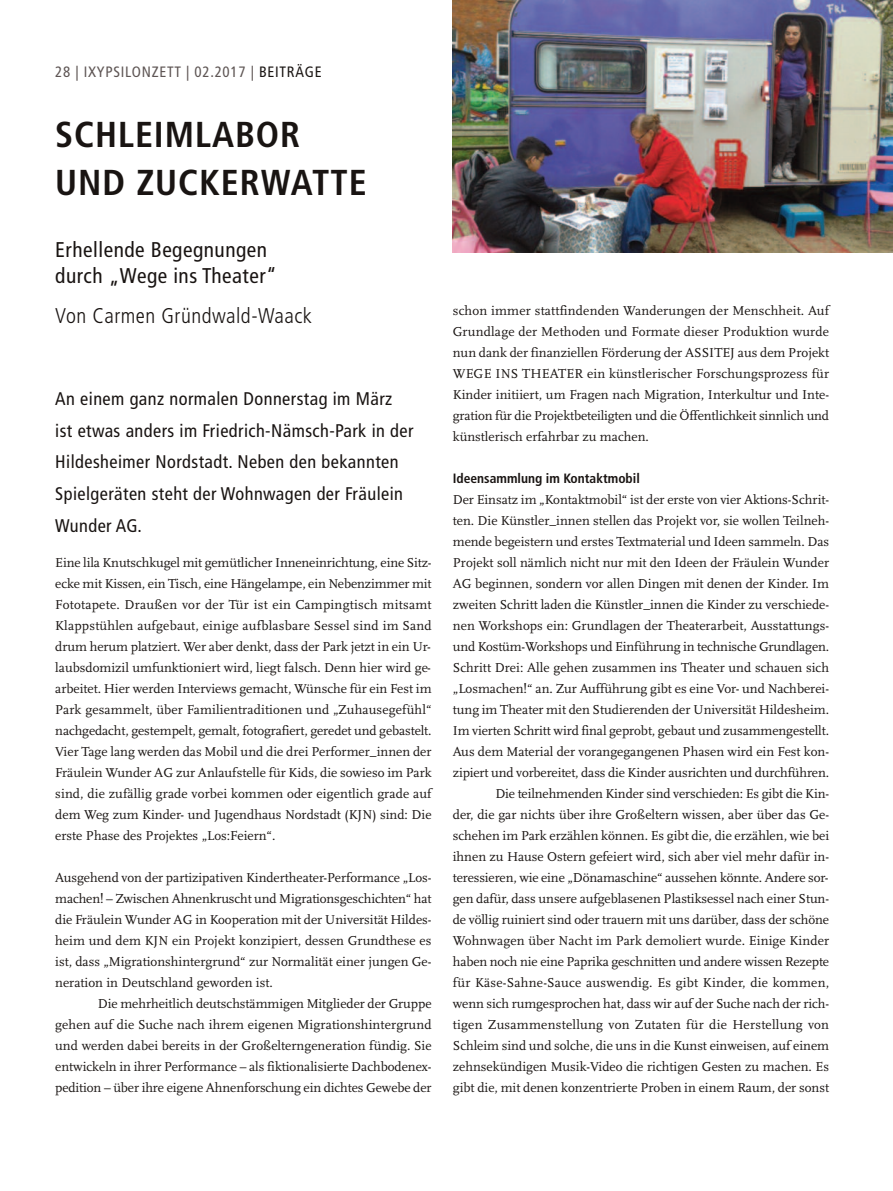
<style>
.page{position:relative;width:893px;height:1191px;background:#fff}
.page>*{position:absolute;margin:0;border:0;box-sizing:border-box;transform-origin:0 0}
.t1{font:700 condensed 36px/48px "Frutiger";letter-spacing:.025em;color:#191412}
.t2{font:condensed 21.3px/25.5px "Frutiger";letter-spacing:.025em;color:#191412}
.t3{font:300 condensed 21.3px "Frutiger";letter-spacing:.025em;color:#191412}
.t4{font:condensed 18.3px/31.8px "Frutiger";letter-spacing:.025em;color:#191412}
.t5{font:condensed 15px "Frutiger";letter-spacing:.05em;color:#5e5554}
.t6{font:13.5px/21px "Scala";color:#191412;text-align:justify}
.t7{font:700 condensed 13.5px "Frutiger";color:#191412}
.s1{color:#191412}
</style>
<div class="page">
<img style="left:453px;top:0;width:440px;height:252px">
<p class="t5" style="left:55px;top:66px;width:268px">28 | IXYPSILONZETT | 02.2017 | <span class="s1">BEITRÄGE</span></p>
<h1 class="t1" style="left:55px;top:113px;width:313px">SCHLEIMLABOR<br>UND ZUCKERWATTE</h1>
<h2 class="t2" style="left:55px;top:239px;width:223px">Erhellende Begegnungen durch „Wege ins Theater“</h2>
<h2 class="t3" style="left:55px;top:307px;width:258px">Von Carmen Gründwald-Waack</h2>
<h3 class="t4" style="left:55px;top:384px;width:360px">An einem ganz normalen Donnerstag im März ist etwas anders im Friedrich-Nämsch-Park in der Hildesheimer Nordstadt. Neben den bekannten Spielgeräten steht der Wohnwagen der Fräulein Wunder AG.</h3>
<p class="t6" style="left:55px;top:553px;width:378px">Eine lila Knutschkugel mit gemütlicher Inneneinrichtung, eine Sitz&shy;ecke mit Kissen, ein Tisch, eine Hängelampe, ein Nebenzimmer mit Fototapete. Draußen vor der Tür ist ein Campingtisch mitsamt Klappstühlen aufgebaut, einige aufblasbare Sessel sind im Sand drum herum platziert. Wer aber denkt, dass der Park jetzt in ein Ur&shy;laubsdomizil umfunktioniert wird, liegt falsch. Denn hier wird ge&shy;arbeitet. Hier werden Interviews gemacht, Wünsche für ein Fest im Park gesammelt, über Familientraditionen und „Zuhausegefühl“ nachgedacht, gestempelt, gemalt, fotografiert, geredet und gebastelt.<br>Vier Tage lang werden das Mobil und die drei Performer_innen der Fräulein Wunder AG zur Anlaufstelle für Kids, die sowieso im Park sind, die zufällig grade vorbei kommen oder eigentlich grade auf dem Weg zum Kinder- und Jugendhaus Nordstadt (KJN) sind: Die erste Phase des Projektes „Los:Feiern“.</p>
<p class="t6" style="left:55px;top:868px;width:378px">Ausgehend von der partizipativen Kindertheater-Performance „Los&shy;machen! – Zwischen Ahnenkruscht und Migrationsgeschichten“ hat die Fräulein Wunder AG in Kooperation mit der Universität Hildes&shy;heim und dem KJN ein Projekt konzipiert, dessen Grundthese es ist, dass „Migrationshintergrund“ zur Normalität einer jungen Ge&shy;neration in Deutschland geworden ist.</p>
<p class="t6" style="left:55px;top:994px;width:378px;text-indent:43px">Die mehrheitlich deutschstämmigen Mitglieder der Gruppe gehen auf die Suche nach ihrem eigenen Migrationshintergrund und werden dabei bereits in der Großelterngeneration fündig. Sie entwickeln in ihrer Performance – als fiktionalisierte Dachbodenex&shy;pedition – über ihre eigene Ahnenforschung ein dichtes Gewebe der</p>
<p class="t6" style="left:453px;top:301px;width:378px">schon immer stattfindenden Wanderungen der Menschheit. Auf Grundlage der Methoden und Formate dieser Produktion wurde nun dank der finanziellen Förderung der ASSITEJ aus dem Projekt WEGE INS THEATER ein künstlerischer Forschungsprozess für Kinder initiiert, um Fragen nach Migration, Interkultur und Inte&shy;gration für die Projektbeteiligten und die Öffentlichkeit sinnlich und künstlerisch erfahrbar zu machen.</p>
<p class="t7" style="left:453px;top:473px;width:189px">Ideensammlung im Kontaktmobil</p>
<p class="t6" style="left:453px;top:490px;width:378px;text-align:right">Der Einsatz im „Kontaktmobil“ ist der erste von vier Aktions-Schrit&shy;ten. Die Künstler_innen stellen das Projekt vor, sie wollen Teilneh&shy;mende begeistern und erstes Textmaterial und Ideen sammeln. Das Projekt soll nämlich nicht nur mit den Ideen der Fräulein Wunder AG beginnen, sondern vor allen Dingen mit denen der Kinder. Im zweiten Schritt laden die Künstler_innen die Kinder zu verschiede&shy;nen Workshops ein: Grundlagen der Theaterarbeit, Ausstattungs&shy;und Kostüm-Workshops und Einführung in technische Grundlagen.<br>Schritt Drei: Alle gehen zusammen ins Theater und schauen sich „Losmachen!“ an. Zur Aufführung gibt es eine Vor- und Nachberei&shy;tung im Theater mit den Studierenden der Universität Hildesheim.<br>Im vierten Schritt wird final geprobt, gebaut und zusammengestellt.<br>Aus dem Material der vorangegangenen Phasen wird ein Fest kon&shy;zipiert und vorbereitet, dass die Kinder ausrichten und durchführen.<br>Die teilnehmenden Kinder sind verschieden: Es gibt die Kin-<br>der, die gar nichts über ihre Großeltern wissen, aber über das Ge&shy;schehen im Park erzählen können. Es gibt die, die erzählen, wie bei ihnen zu Hause Ostern gefeiert wird, sich aber viel mehr dafür in&shy;teressieren, wie eine „Dönamaschine“ aussehen könnte. Andere sor&shy;gen dafür, dass unsere aufgeblasenen Plastiksessel nach einer Stun&shy;de völlig ruiniert sind oder trauern mit uns darüber, dass der schöne Wohnwagen über Nacht im Park demoliert wurde. Einige Kinder haben noch nie eine Paprika geschnitten und andere wissen Rezepte für Käse-Sahne-Sauce auswendig. Es gibt Kinder, die kommen, wenn sich rumgesprochen hat, dass wir auf der Suche nach der rich&shy;tigen Zusammenstellung von Zutaten für die Herstellung von Schleim sind und solche, die uns in die Kunst einweisen, auf einem zehnsekündigen Musik-Video die richtigen Gesten zu machen. Es gibt die, mit denen konzentrierte Proben in einem Raum, der sonst</p>
</div>
